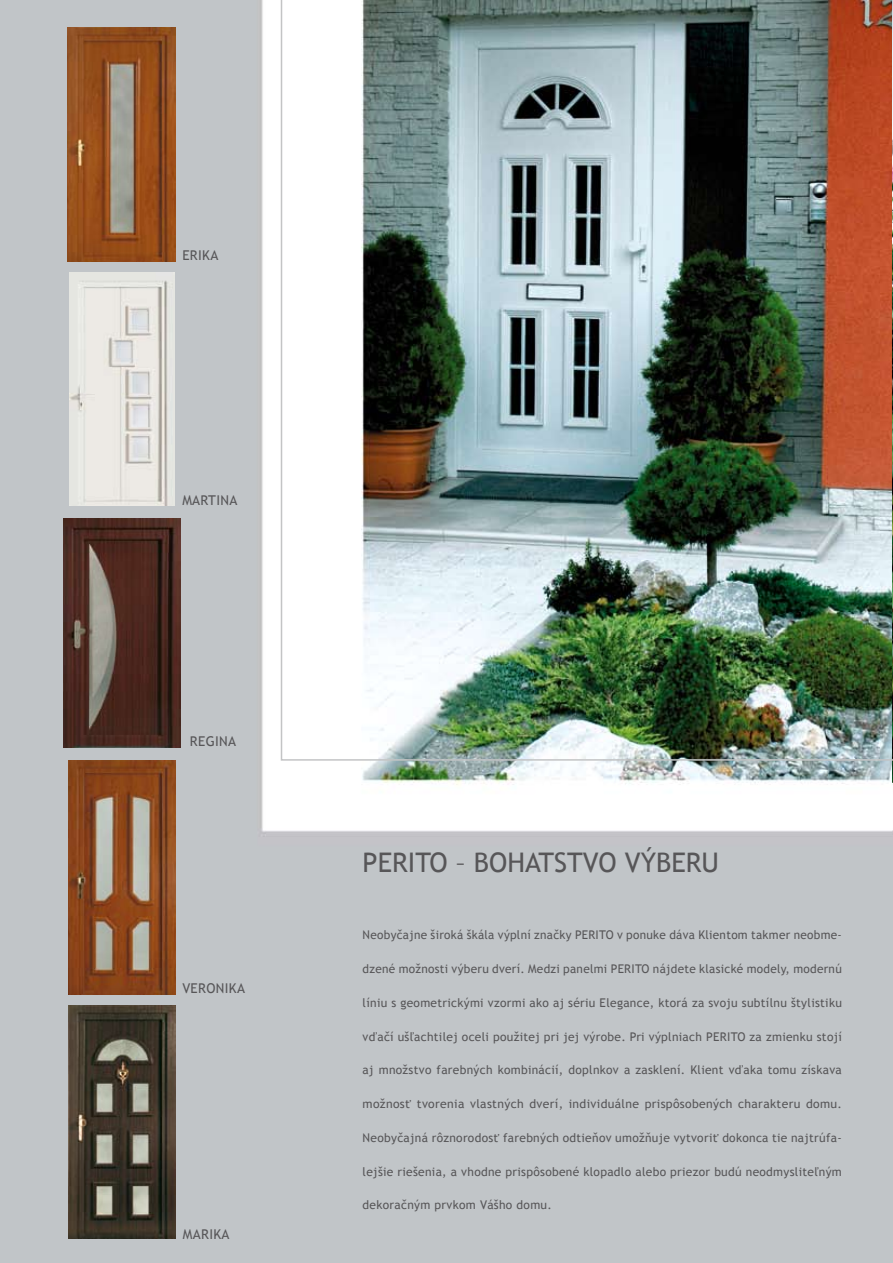
<style>
.page{position:relative;width:893px;height:1263px;background:#fff}
.page>*{position:absolute;margin:0;border:0;box-sizing:border-box;transform-origin:0 0}
.t1{font:27px "Trebuchet MS";color:#575658}
.t2{font:13.5px "Trebuchet MS";letter-spacing:.025em;color:#575658}
.t3{font:12px "Trebuchet MS";letter-spacing:.025em;color:#575658}
</style>
<div class="page">
<img style="left:0;top:0;width:893px;height:1263px">
<img style="left:68px;top:28px;width:108px;height:233px">
<img style="left:68px;top:1005px;width:107px;height:233px">
<img style="left:69px;top:272px;width:106px;height:233px">
<img style="left:63px;top:519px;width:118px;height:228px">
<img style="left:68px;top:761px;width:108px;height:233px">
<img style="left:280px;top:0;width:613px;height:761px">
<p class="t2" style="left:182px;top:247px;width:37px">ERIKA</p>
<p class="t2" style="left:182px;top:492px;width:57px">MARTINA</p>
<p class="t2" style="left:190px;top:733px;width:48px">REGINA</p>
<p class="t2" style="left:182px;top:981px;width:64px">VERONIKA</p>
<p class="t2" style="left:183px;top:1226px;width:48px">MARIKA</p>
<h1 class="t1" style="left:363px;top:846px;width:358px">PERITO – BOHATSTVO VÝBERU</h1>
<p class="t3" style="left:363px;top:928px;width:481px">Neobyčajne široká škála výplní značky PERITO v ponuke dáva Klientom takmer neobme-</p>
<p class="t3" style="left:363px;top:962px;width:481px">dzené možnosti výberu dverí. Medzi panelmi PERITO nájdete klasické modely, modernú</p>
<p class="t3" style="left:363px;top:995px;width:481px">líniu s geometrickými vzormi ako aj sériu Elegance, ktorá za svoju subtílnu štylistiku</p>
<p class="t3" style="left:363px;top:1029px;width:481px">vďačí ušľachtilej oceli použitej pri jej výrobe. Pri výplniach PERITO za zmienku stojí</p>
<p class="t3" style="left:363px;top:1063px;width:481px">aj množstvo farebných kombinácií, doplnkov a zasklení. Klient vďaka tomu získava</p>
<p class="t3" style="left:363px;top:1097px;width:481px">možnosť tvorenia vlastných dverí, individuálne prispôsobených charakteru domu.</p>
<p class="t3" style="left:363px;top:1130px;width:481px">Neobyčajná rôznorodosť farebných odtieňov umožňuje vytvoriť dokonca tie najtrúfa-</p>
<p class="t3" style="left:363px;top:1164px;width:481px">lejšie riešenia, a vhodne prispôsobené klopadlo alebo priezor budú neodmysliteľným</p>
<p class="t3" style="left:363px;top:1198px;width:191px">dekoračným prvkom Vášho domu.</p>
</div>
